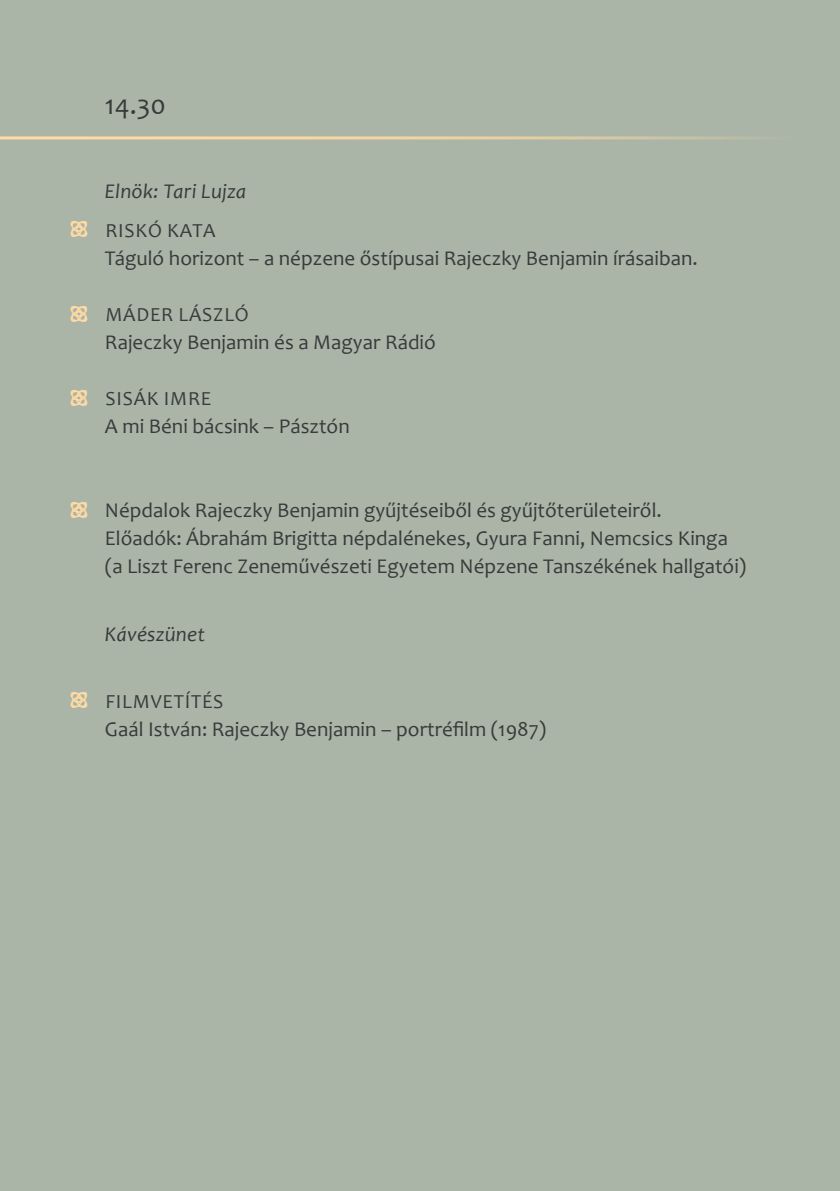
<style>
.page{position:relative;width:840px;height:1191px;background:#fff}
.page>*{position:absolute;margin:0;border:0;box-sizing:border-box;transform-origin:0 0}
.t1{font:28px "Candara";color:#373c3b}
.t2{font:22px "Telegdi Pro Dings";color:#ffdaa2}
.t3{font:21px/28px "Candara";color:#373c3b}
.t4{font:italic 21px "Candara";letter-spacing:.01em;color:#373c3b}
.t5{font:20px "Candara";letter-spacing:.04em;color:#373c3b}
</style>
<div class="page">
<div style="left:0;top:0;width:839px;height:1191px;background:#aab5a8"></div>
<hr style="left:0;top:136px;width:792px;height:3px;background:#ffdaa2">
<h1 class="t1" style="left:105px;top:87px;width:62px">14.30</h1>
<p class="t2" style="left:69px;top:218px;width:22px">„</p>
<p class="t2" style="left:69px;top:302px;width:22px">„</p>
<p class="t2" style="left:69px;top:387px;width:22px">„</p>
<p class="t4" style="left:105px;top:178px;width:143px">Elnök: Tari Lujza</p>
<p class="t5" style="left:105px;top:218px;width:88px">Ri skó Kata</p>
<p class="t3" style="left:105px;top:244px;width:594px">Táguló horizont – a népzene őstípusai Rajeczky Benjamin írásaiban.</p>
<p class="t5" style="left:105px;top:302px;width:145px">Máder László</p>
<p class="t3" style="left:105px;top:328px;width:332px">Rajeczky Benjamin és a Magyar Rádió</p>
<p class="t5" style="left:105px;top:386px;width:107px">Sisák Imre</p>
<p class="t3" style="left:105px;top:412px;width:246px">A mi Béni bácsink – Pásztón</p>
<p class="t2" style="left:69px;top:498px;width:22px">„</p>
<p class="t3" style="left:105px;top:496px;width:642px">N épdalok Rajeczky Benjamin gyűjtéseiből és gyűjtőterületeiről.<br>Előadók: Ábrahám Brigitta népdalénekes, Gyura Fanni, N emcsics Kinga (a Liszt Ferenc Zeneművészeti Egyetem N épzene Tanszékének hallgatói)</p>
<p class="t4" style="left:105px;top:621px;width:102px">Kávészünet</p>
<p class="t2" style="left:69px;top:688px;width:22px">„</p>
<p class="t5" style="left:105px;top:689px;width:119px">Fi lmvetítés</p>
<p class="t3" style="left:105px;top:715px;width:442px">Gaál István: Rajeczky Benjamin – portréfilm (1987)</p>
</div>
